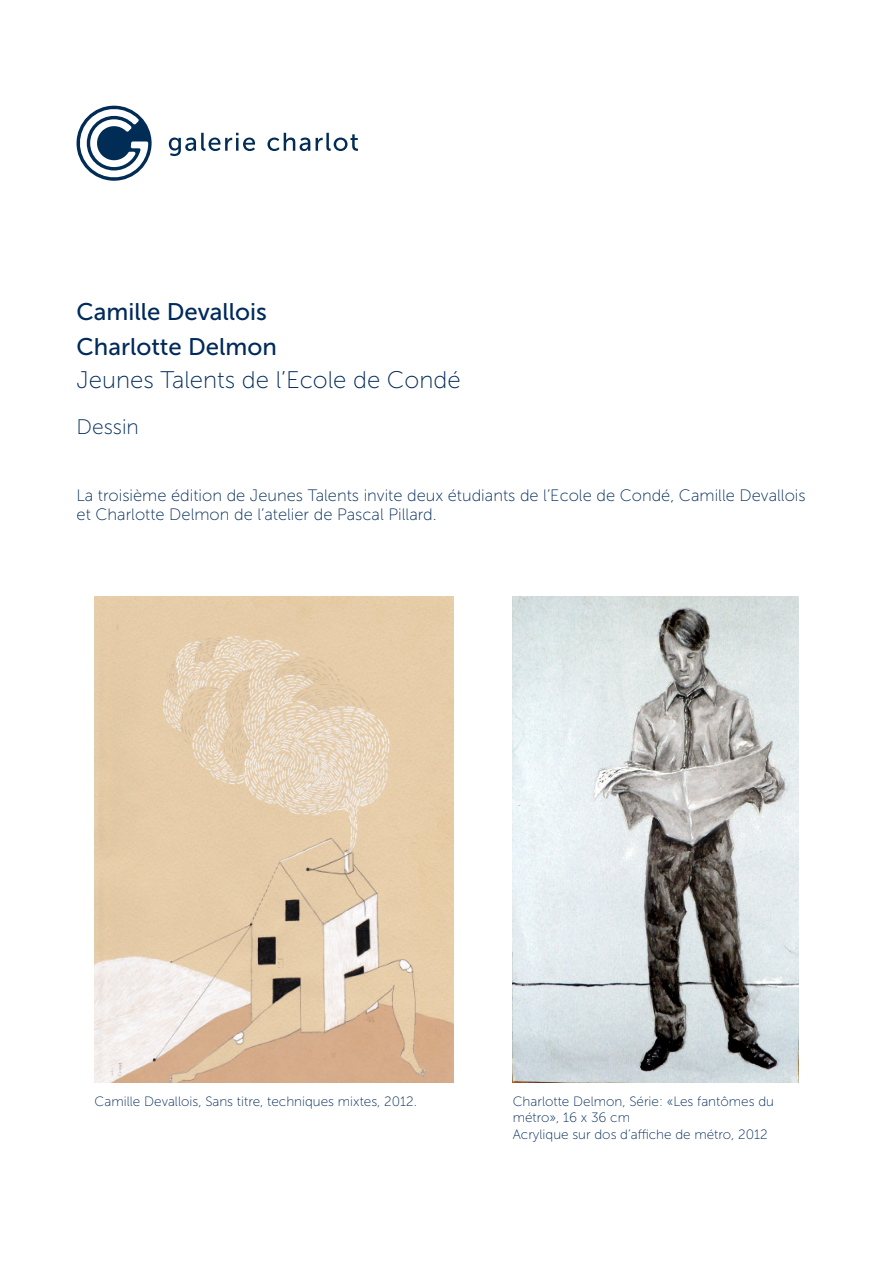
<style>
.page{position:relative;width:893px;height:1263px;background:#fff}
.page>*{position:absolute;margin:0;border:0;box-sizing:border-box;transform-origin:0 0}
.t1{font:24px "Museo Sans 500";color:#002a5b}
.t2{font:24px "Museo Sans 100";color:#002a5b}
.t3{font:21px "Museo Sans 100";color:#002a5b}
.t4{font:16.5px/19.8px "Museo Sans 100";color:#002a5b}
.t5{font:13.5px/16.2px "Museo Sans 100";color:#002a5b}
</style>
<div class="page">
<svg style="left:77px;top:106px;width:75px;height:75px"></svg>
<svg style="left:169px;top:133px;width:86px;height:23px"></svg>
<svg style="left:267px;top:133px;width:43px;height:18px"></svg>
<svg style="left:316px;top:133px;width:42px;height:18px"></svg>
<img style="left:95px;top:596px;width:359px;height:486px">
<img style="left:513px;top:596px;width:285px;height:486px">
<p class="t1" style="left:77px;top:298px;width:192px">Camille Devallois</p>
<p class="t1" style="left:77px;top:333px;width:202px">Charlotte Delmon</p>
<p class="t2" style="left:77px;top:367px;width:386px">Jeunes Talents de l’Ecole de Condé</p>
<p class="t3" style="left:77px;top:415px;width:64px">Dessin</p>
<p class="t4" style="left:77px;top:485px;width:731px">La troisième édition de Jeunes Talents invite deux étudiants de l’Ecole de Condé, Camille Devallois et Charlotte Delmon de l’atelier de Pascal Pillard.</p>
<p class="t5" style="left:95px;top:1093px;width:324px">Camille Devallois, Sans titre, techniques mixtes, 2012.</p>
<p class="t5" style="left:513px;top:1093px;width:263px">Charlotte Delmon, Série: «Les fantômes du métro», 16 x 36 cm</p>
<p class="t5" style="left:513px;top:1126px;width:256px">Acrylique sur dos d’affiche de métro, 2012</p>
</div>
